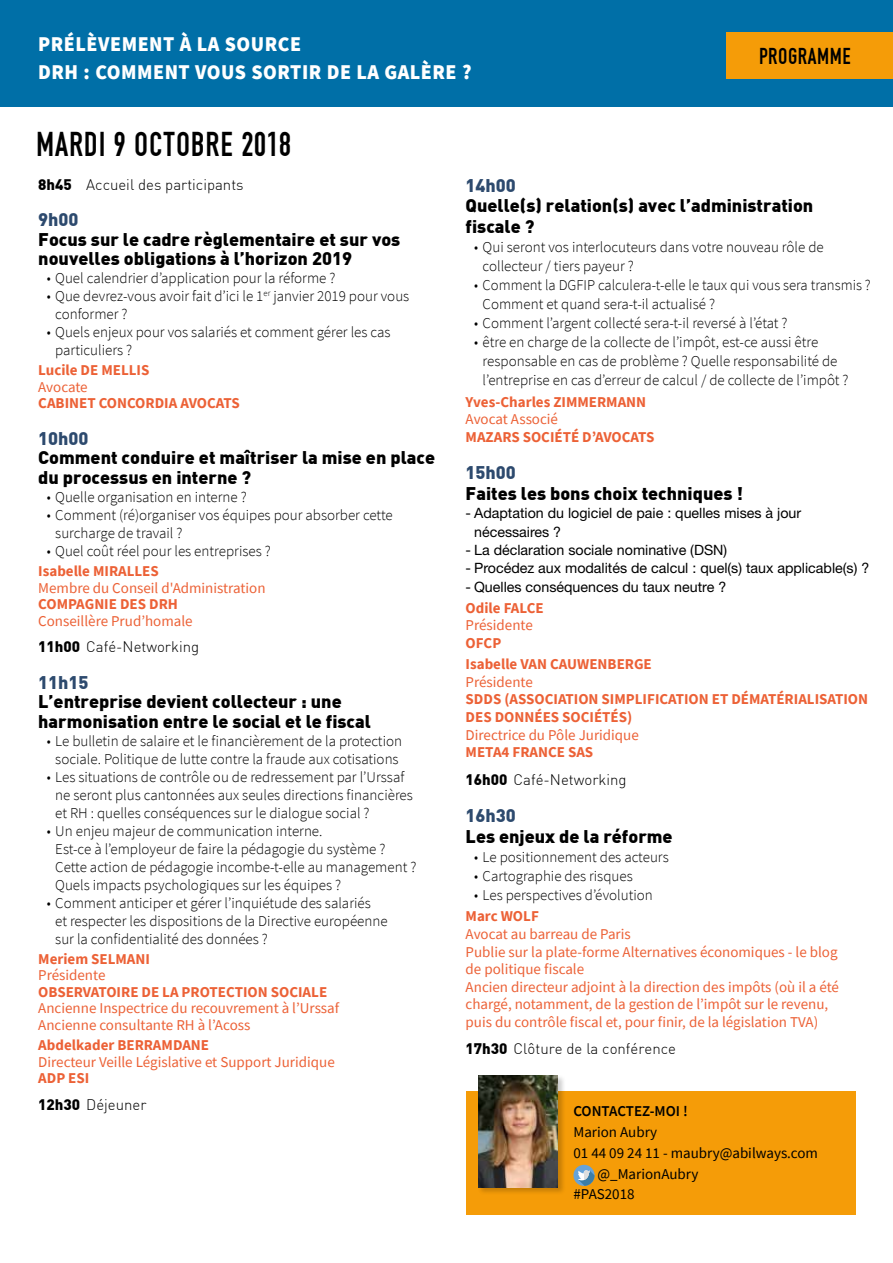
<style>
.page{position:relative;width:893px;height:1263px;background:#fff}
.page>*{position:absolute;margin:0;border:0;box-sizing:border-box;transform-origin:0 0}
.t1{font:36px "DIN 1451 Engschrift Regular";letter-spacing:.025em;color:#000;scale:.95 1}
.t2{font:24px "DIN 1451 Engschrift Regular";letter-spacing:.025em;color:#000;scale:.95 1}
.t3{font:900 21px/28px "Source Sans Pro";letter-spacing:.025em;color:#fff;scale:.95 1}
.t4{font:900 18px/19.5px "DIN";color:#000}
.t5{font:900 18px "DIN";color:#2d4a6e}
.t6{font:300 15px/18px "Source Sans Pro";color:#000}
.t7{font:15px/17.5px "Source Sans Pro";color:#ec6136}
.t8{font:700 15px/21.1px "Source Sans Pro";color:#ec6136}
.t9{font:300 15px "DIN";color:#000}
.t10{font:15px "Source Sans Pro";color:#000}
.t11{font:600 15px "Source Sans Pro";color:#000}
.t12{font:14.25px/18.3px "Helvetica Neue LT Std";color:#000}
.s1{font-weight:900}
.s2{font-weight:200}
.s3{font-weight:700;color:#ec6136}
</style>
<div class="page">
<div style="left:0;top:0;width:893px;height:106px;background:#006fa7"></div>
<div style="left:726px;top:33px;width:167px;height:46px;background:#f59c08"></div>
<div style="left:466px;top:1091px;width:389px;height:124px;background:#f59c08"></div>
<div style="left:477px;top:1074px;width:89px;height:121px;background:#000;opacity:.2"></div>
<img style="left:479px;top:1076px;width:79px;height:111px">
<div style="left:573px;top:1165px;width:22px;height:21px;background:#66a3d9;border-radius:50%"></div>
<svg style="left:578px;top:1170px;width:17px;height:16px"></svg>
<h3 class="t3" style="left:38px;top:29px;width:458px">PRÉLÈVEMENT À LA SOURCE<br>DRH : COMMENT VOUS SORTIR DE LA GALÈRE ?</h3>
<h1 class="t1" style="left:36px;top:123px;width:270px">MARDI 9 OCTOBRE 2018</h1>
<h2 class="t2" style="left:759px;top:42px;width:98px">PROGRAMME</h2>
<p class="t9" style="left:38px;top:175px;width:207px"><span class="s1">8h45</span> Accueil des participants</p>
<p class="t5" style="left:38px;top:208px;width:42px">9h00</p>
<p class="t4" style="left:38px;top:228px;width:364px">Focus sur le cadre règlementaire et sur vos nouvelles obligations à l’horizon 2019</p>
<p class="t6" style="left:47px;top:269px;width:290px"><span class="s2">•</span> Quel calendrier d’application pour la réforme ?</p>
<p class="t6" style="left:55px;top:287px;width:356px;text-indent:-9px"><span class="s2">•</span> Que devrez-vous avoir fait d’ici le 1<sup>er</sup> janvier 2019 pour vous conformer ?</p>
<p class="t6" style="left:55px;top:323px;width:337px;text-indent:-9px"><span class="s2">•</span> Quels enjeux pour vos salariés et comment gérer les cas particuliers ?</p>
<p class="t8" style="left:38px;top:360px;width:113px">Lucile DE MELLIS</p>
<p class="t7" style="left:38px;top:378px;width:51px">Avocate</p>
<p class="t8" style="left:38px;top:393px;width:203px">CABINET CONCORDIA AVOCATS</p>
<p class="t5" style="left:38px;top:426px;width:52px">10h00</p>
<p class="t4" style="left:38px;top:447px;width:398px">Comment conduire et maîtriser la mise en place du processus en interne ?</p>
<p class="t6" style="left:47px;top:488px;width:202px"><span class="s2">•</span> Quelle organisation en interne ?</p>
<p class="t6" style="left:55px;top:506px;width:339px;text-indent:-9px"><span class="s2">•</span> Comment (ré)organiser vos équipes pour absorber cette surcharge de travail ?</p>
<p class="t6" style="left:38px;top:541px;width:234px;line-height:20.1px;text-indent:9px"><span class="s2">•</span> Quel coût réel pour les entreprises ?<br><span class="s3">Isabelle MIRALLES</span></p>
<p class="t7" style="left:38px;top:579px;width:229px">Membre du Conseil d'Administration</p>
<p class="t8" style="left:38px;top:593px;width:141px">COMPAGNIE DES DRH</p>
<p class="t7" style="left:38px;top:612px;width:156px">Conseillère Prud’homale</p>
<p class="t9" style="left:38px;top:637px;width:162px"><span class="s1">11h00</span> Café-Networking</p>
<p class="t5" style="left:38px;top:670px;width:52px">11h15</p>
<p class="t4" style="left:38px;top:691px;width:334px">L’entreprise devient collecteur : une harmonisation entre le social et le fiscal</p>
<p class="t6" style="left:47px;top:732px;width:357px;text-align:center"><span class="s2">•</span> Le bulletin de salaire et le financièrement de la protection sociale. Politique de lutte contre la fraude aux cotisations</p>
<p class="t6" style="left:55px;top:768px;width:359px;text-indent:-9px"><span class="s2">•</span> Les situations de contrôle ou de redressement par l’Urssaf ne seront plus cantonnées aux seules directions financières et RH : quelles conséquences sur le dialogue social ?</p>
<p class="t6" style="left:55px;top:822px;width:363px;text-indent:-9px"><span class="s2">•</span> Un enjeu majeur de communication interne.<br>Est-ce à l’employeur de faire la pédagogie du système ?<br>Cette action de pédagogie incombe-t-elle au management ?<br>Quels impacts psychologiques sur les équipes ?</p>
<p class="t6" style="left:55px;top:894px;width:334px;text-indent:-9px"><span class="s2">•</span> Comment anticiper et gérer l’inquiétude des salariés<br>et respecter les dispositions de la Directive européenne sur la confidentialité des données ?</p>
<p class="t8" style="left:38px;top:948px;width:113px">Meriem SELMANI</p>
<p class="t7" style="left:38px;top:966px;width:69px">Présidente</p>
<p class="t8" style="left:38px;top:981px;width:290px">OBSERVATOIRE DE LA PROTECTION SOCIALE</p>
<p class="t7" style="left:38px;top:1000px;width:302px;line-height:16.5px">Ancienne Inspectrice du recouvrement à l’Urssaf<br>Ancienne consultante RH à l’Acoss</p>
<p class="t8" style="left:38px;top:1034px;width:172px">Abdelkader BERRAMDANE</p>
<p class="t7" style="left:38px;top:1053px;width:298px">Directeur Veille Législative et Support Juridique</p>
<p class="t8" style="left:38px;top:1067px;width:53px">ADP ESI</p>
<p class="t9" style="left:38px;top:1095px;width:110px"><span class="s1">12h30</span> Déjeuner</p>
<p class="t5" style="left:466px;top:173px;width:52px">14h00</p>
<p class="t4" style="left:466px;top:194px;width:349px;line-height:20.5px">Quelle(s) relation(s) avec l’administration fiscale ?</p>
<p class="t6" style="left:483px;top:237px;width:343px;line-height:19px;text-indent:-9px"><span class="s2">•</span> Qui seront vos interlocuteurs dans votre nouveau rôle de collecteur / tiers payeur ?</p>
<p class="t6" style="left:483px;top:276px;width:390px;line-height:19px;text-indent:-9px"><span class="s2">•</span> Comment la DGFIP calculera-t-elle le taux qui vous sera transmis ?<br>Comment et quand sera-t-il actualisé ?</p>
<p class="t6" style="left:474px;top:314px;width:315px"><span class="s2">•</span> Comment l’argent collecté sera-t-il reversé à l’état ?</p>
<p class="t6" style="left:483px;top:333px;width:367px;line-height:19px;text-indent:-9px"><span class="s2">•</span> être en charge de la collecte de l’impôt, est-ce aussi être responsable en cas de problème ? Quelle responsabilité de l’entreprise en cas d’erreur de calcul / de collecte de l’impôt ?</p>
<p class="t8" style="left:466px;top:391px;width:182px">Yves-Charles ZIMMERMANN</p>
<p class="t7" style="left:466px;top:410px;width:94px">Avocat Associé</p>
<p class="t8" style="left:466px;top:426px;width:190px">MAZARS SOCIÉTÉ D’AVOCATS</p>
<p class="t5" style="left:466px;top:461px;width:52px">15h00</p>
<p class="t4" style="left:466px;top:483px;width:279px">Faites les bons choix techniques !</p>
<p class="t12" style="left:474px;top:504px;width:329px;text-indent:-9px">- Adaptation du logiciel de paie : quelles mises à jour nécessaires ?</p>
<p class="t12" style="left:466px;top:541px;width:263px">- La déclaration sociale nominative (DSN)</p>
<p class="t12" style="left:466px;top:559px;width:405px">- Procédez aux modalités de calcul : quel(s) taux applicable(s) ?</p>
<p class="t12" style="left:466px;top:577px;width:262px">- Quelles conséquences du taux neutre ?</p>
<p class="t8" style="left:466px;top:597px;width:80px">Odile FALCE</p>
<p class="t7" style="left:466px;top:617px;width:69px">Présidente</p>
<p class="t8" style="left:466px;top:632px;width:188px">OFCP<br>Isabelle VAN CAUWENBERGE</p>
<p class="t7" style="left:466px;top:673px;width:69px">Présidente</p>
<p class="t8" style="left:466px;top:690px;width:404px;line-height:17.5px">SDDS (ASSOCIATION SIMPLIFICATION ET DÉMATÉRIALISATION<br>DES DONNÉES SOCIÉTÉS)</p>
<p class="t7" style="left:466px;top:726px;width:175px">Directrice du Pôle Juridique</p>
<p class="t8" style="left:466px;top:741px;width:129px">META4 FRANCE SAS</p>
<p class="t9" style="left:466px;top:770px;width:162px"><span class="s1">16h00</span> Café-Networking</p>
<p class="t5" style="left:466px;top:804px;width:52px">16h30</p>
<p class="t4" style="left:466px;top:826px;width:209px">Les enjeux de la réforme</p>
<p class="t6" style="left:474px;top:848px;width:196px"><span class="s2">•</span> Le positionnement des acteurs</p>
<p class="t6" style="left:474px;top:867px;width:160px"><span class="s2">•</span> Cartographie des risques</p>
<p class="t6" style="left:466px;top:885px;width:189px;line-height:21.1px;text-indent:9px"><span class="s2">•</span> Les perspectives d’évolution<br><span class="s3">Marc WOLF</span></p>
<p class="t7" style="left:466px;top:925px;width:375px">Avocat au barreau de Paris<br>Publie sur la plate-forme Alternatives économiques - le blog de politique fiscale<br>Ancien directeur adjoint à la direction des impôts (où il a été chargé, notamment, de la gestion de l’impôt sur le revenu, puis du contrôle fiscal et, pour finir, de la législation TVA)</p>
<p class="t9" style="left:466px;top:1040px;width:212px"><span class="s1">17h30</span> Clôture de la conférence</p>
<p class="t11" style="left:573px;top:1101px;width:116px">CONTACTEZ-MOI !</p>
<p class="t10" style="left:573px;top:1122px;width:85px">Marion Aubry</p>
<p class="t10" style="left:573px;top:1143px;width:246px">01 44 09 24 11 - maubry@abilways.com</p>
<p class="t10" style="left:597px;top:1164px;width:103px">@_MarionAubry</p>
<p class="t10" style="left:573px;top:1185px;width:63px">#PAS2018</p>
</div>
